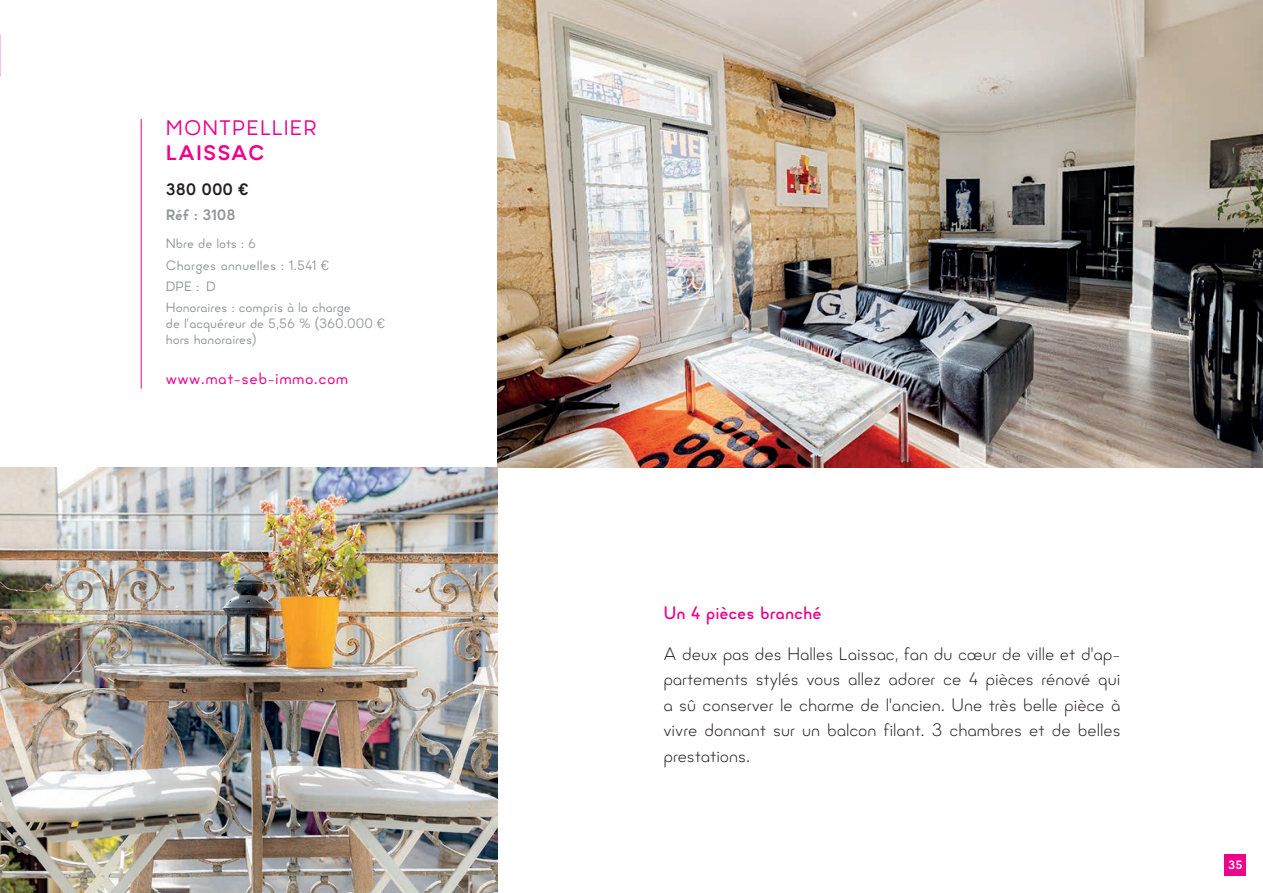
<style>
.page{position:relative;width:1263px;height:893px;background:#fff}
.page>*{position:absolute;margin:0;border:0;box-sizing:border-box;transform-origin:0 0}
.Ville_Rose{font:21px "Minimo";letter-spacing:.05em;color:#ed028c}
.Ville_Rose-2{font:700 21px "Minimo";letter-spacing:.045em;color:#ed028c}
.Annonce{font:300 18px/25.5px "Minimo";color:#231f20;text-align:justify}
.Titre{font:500 18px "Minimo";letter-spacing:-.005em;color:#ed028c}
.t1{font:16.5px "Minimo";letter-spacing:.025em;color:#ed028c}
.Prix{font:700 16.5px "Minimo";color:#231f20}
.Réf{font:700 15px "Minimo";color:#939598}
.Honoraires{font:13.5px/16.2px "Minimo";color:#939598}
.Charge{font:13.5px "Minimo";letter-spacing:.02em;color:#939598}
.Nbre_de_lots{font:13.5px "Minimo";color:#939598}
.DPE{font:13.5px "Minimo";color:#939598}
.t2{font:700 12px "Minimo";color:#fff}
</style>
<div class="page">
<div style="left:1225px;top:855px;width:21px;height:21px;background:#ed028c"></div>
<img style="left:0;top:468px;width:497px;height:425px">
<img style="left:497px;top:0;width:766px;height:468px">
<hr style="left:141px;top:119px;width:1px;height:270px;background:#ed028c">
<p class="Ville_Rose" style="left:166px;top:114px;width:152px">MONTPELLIER</p>
<p class="Ville_Rose-2" style="left:166px;top:138px;width:100px">LAISSAC</p>
<p class="Prix" style="left:166px;top:178px;width:85px">380 000 €</p>
<p class="Réf" style="left:166px;top:204px;width:71px">Réf : 3108</p>
<p class="Nbre_de_lots" style="left:166px;top:235px;width:92px">Nbre de lots : 6</p>
<p class="Charge" style="left:166px;top:256px;width:165px">Charges annuelles : 1.541 €</p>
<p class="DPE" style="left:206px;top:277px;width:11px">D</p>
<p class="Honoraires" style="left:166px;top:299px;width:187px">Honoraires : compris à la charge</p>
<p class="Honoraires" style="left:166px;top:315px;width:221px">de l’acquéreur de 5,56 % (360.000 € hors honoraires)</p>
<p class="Honoraires" style="left:166px;top:278px;width:35px">DPE :</p>
<p class="t1" style="left:166px;top:368px;width:184px">www.mat-seb-immo.com</p>
<p class="Titre" style="left:663px;top:601px;width:160px">Un 4 pièces branché</p>
<p class="Annonce" style="left:663px;top:641px;width:459px">A deux pas des Halles Laissac, fan du cœur de ville et d'ap&shy;partements stylés vous allez adorer ce 4 pièces rénové qui a sû conserver le charme de l'ancien. Une très belle pièce à vivre donnant sur un balcon filant. 3 chambres et de belles prestations.</p>
<p class="t2" style="left:1228px;top:856px;width:16px">35</p>
</div>
